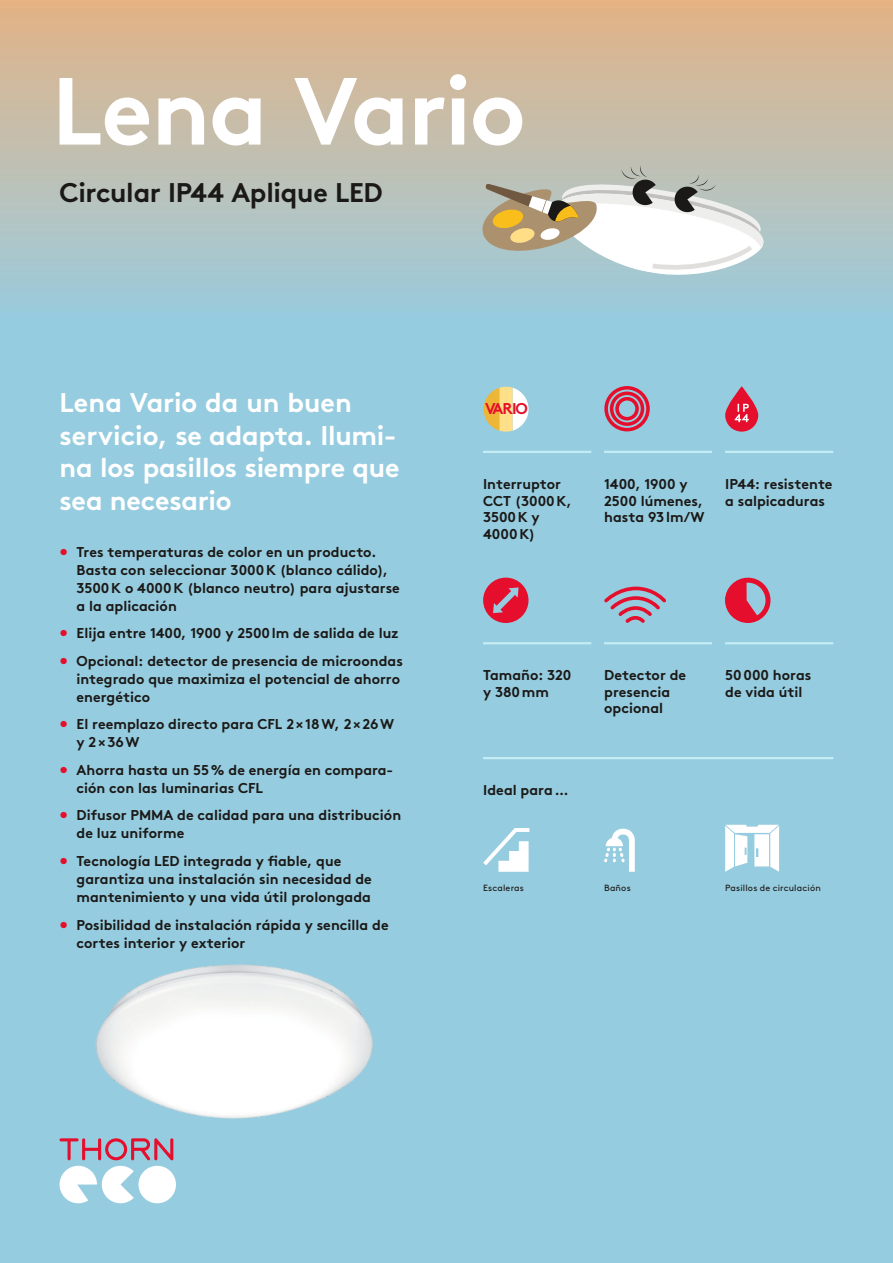
<style>
.page{position:relative;width:893px;height:1263px;background:#96ccdf}
.page>*{position:absolute;margin:0;border:0;box-sizing:border-box;transform-origin:0 0}
.Headline_34pt{font:700 95.1px "Brown";letter-spacing:-.015em;color:#fff}
.Subheadline_white_18{font:700 27px/32.4px "Brown";letter-spacing:-.005em;color:#fff}
.Subheadline_black_18{font:700 27px "Brown";letter-spacing:-.015em;color:#1b1917}
.t1{font:700 15.6px "Brown";letter-spacing:-.07em;color:#e50e2c}
.Highlight_Icons_9_5{font:700 14.25px/18px "Brown";color:#1b1917}
.Headline_Running_Tex{font:700 14.25px "Brown";letter-spacing:.005em;color:#1b1917}
.Application_Icons_6p{font:9px "Brown";letter-spacing:.02em;color:#1b1917}
.s1{color:#e50e2c}
</style>
<div class="page">
<div style="left:0;top:0;width:893px;height:317px;background:linear-gradient(to bottom,#e3b386,#9bccdd)"></div>
<svg style="left:482px;top:165px;width:285px;height:117px;background:#c7ccc3"></svg>
<svg style="left:604px;top:386px;width:46px;height:45px"></svg>
<svg style="left:604px;top:586px;width:62px;height:37px"></svg>
<svg style="left:725px;top:386px;width:33px;height:46px"></svg>
<svg style="left:735px;top:404px;width:14px;height:18px"></svg>
<svg style="left:483px;top:578px;width:45px;height:45px"></svg>
<svg style="left:725px;top:579px;width:34px;height:43px"></svg>
<div style="left:725px;top:578px;width:45px;height:45px;border:5px solid #e50e2c;border-radius:50%"></div>
<svg style="left:483px;top:828px;width:46px;height:44px"></svg>
<svg style="left:725px;top:825px;width:54px;height:47px"></svg>
<svg style="left:604px;top:829px;width:31px;height:43px"></svg>
<img style="left:95px;top:964px;width:278px;height:155px">
<hr style="left:725px;top:451px;width:108px;height:2px;background:#c4ecf5">
<hr style="left:725px;top:642px;width:108px;height:2px;background:#c4ecf5">
<hr style="left:604px;top:451px;width:108px;height:2px;background:#c4ecf5">
<hr style="left:604px;top:642px;width:108px;height:2px;background:#c4ecf5">
<hr style="left:483px;top:451px;width:108px;height:2px;background:#c4ecf5">
<hr style="left:483px;top:642px;width:108px;height:2px;background:#c4ecf5">
<hr style="left:483px;top:757px;width:350px;height:2px;background:#c4ecf5">
<svg style="left:484px;top:387px;width:45px;height:45px"></svg>
<div style="left:138px;top:1166px;width:38px;height:37px;background:#fff;border-radius:50%"></div>
<svg style="left:60px;top:1138px;width:113px;height:65px"></svg>
<p class="Headline_34pt" style="left:52px;top:34px;width:475px">Lena Vario</p>
<p class="Subheadline_black_18" style="left:60px;top:171px;width:325px">Circular IP44 Aplique LED</p>
<p class="Subheadline_white_18" style="left:60px;top:384px;width:341px">Lena Vario da un buen servicio, se adapta. Ilumi&shy;na los pasillos siempre que sea necesario</p>
<p class="Highlight_Icons_9_5" style="left:77px;top:541px;width:325px;text-indent:-17px"><span class="s1">•</span> Tres temperaturas de color en un producto.<br>Basta con seleccionar 3000K (blanco cálido), 3500K o 4000K (blanco neutro) para ajustarse a la aplicación</p>
<p class="Highlight_Icons_9_5" style="left:60px;top:623px;width:341px"><span class="s1">•</span> Elija entre 1400, 1900 y 2500lm de salida de luz</p>
<p class="Highlight_Icons_9_5" style="left:77px;top:650px;width:328px;text-indent:-17px"><span class="s1">•</span> Opcional: detector de presencia de microondas integrado que maximiza el potencial de ahorro energético</p>
<p class="Highlight_Icons_9_5" style="left:77px;top:714px;width:319px;text-indent:-17px"><span class="s1">•</span> El reemplazo directo para CFL 2×18W, 2×26W y 2×36W</p>
<p class="Highlight_Icons_9_5" style="left:77px;top:759px;width:318px;text-indent:-17px"><span class="s1">•</span> Ahorra hasta un 55% de energía en compara&shy;ción con las luminarias CFL</p>
<p class="Highlight_Icons_9_5" style="left:77px;top:805px;width:326px;text-indent:-17px"><span class="s1">•</span> Difusor PMMA de calidad para una distribución de luz uniforme</p>
<p class="Highlight_Icons_9_5" style="left:77px;top:850px;width:297px;text-indent:-17px"><span class="s1">•</span> Tecnología LED integrada y fiable, que garantiza una instalación sin necesidad de mantenimiento y una vida útil prolongada</p>
<p class="Highlight_Icons_9_5" style="left:77px;top:914px;width:314px;text-indent:-17px"><span class="s1">•</span> Posibilidad de instalación rápida y sencilla de cortes interior y exterior</p>
<p class="t1" style="left:485px;top:396px;width:44px">VARIO</p>
<p class="Highlight_Icons_9_5" style="left:483px;top:474px;width:90px;line-height:16.5px">Interruptor<br>CCT (3000K,<br>3500K y<br>4000K)</p>
<p class="Highlight_Icons_9_5" style="left:604px;top:474px;width:102px;line-height:16.5px">1400, 1900 y<br>2500 lúmenes, hasta 93lm/W</p>
<p class="Highlight_Icons_9_5" style="left:725px;top:474px;width:109px;line-height:16.5px">IP44: resistente a salpicaduras</p>
<p class="Highlight_Icons_9_5" style="left:483px;top:666px;width:90px;line-height:16.5px">Tamaño: 320 y 380mm</p>
<p class="Headline_Running_Tex" style="left:483px;top:779px;width:87px">Ideal para…</p>
<p class="Highlight_Icons_9_5" style="left:604px;top:666px;width:84px;line-height:16.5px">Detector de presencia opcional</p>
<p class="Highlight_Icons_9_5" style="left:725px;top:666px;width:88px;line-height:16.5px">50000 horas de vida útil</p>
<p class="Application_Icons_6p" style="left:483px;top:881px;width:42px">Escaleras</p>
<p class="Application_Icons_6p" style="left:604px;top:881px;width:28px">Baños</p>
<p class="Application_Icons_6p" style="left:725px;top:881px;width:97px">Pasillos de circulación</p>
</div>
